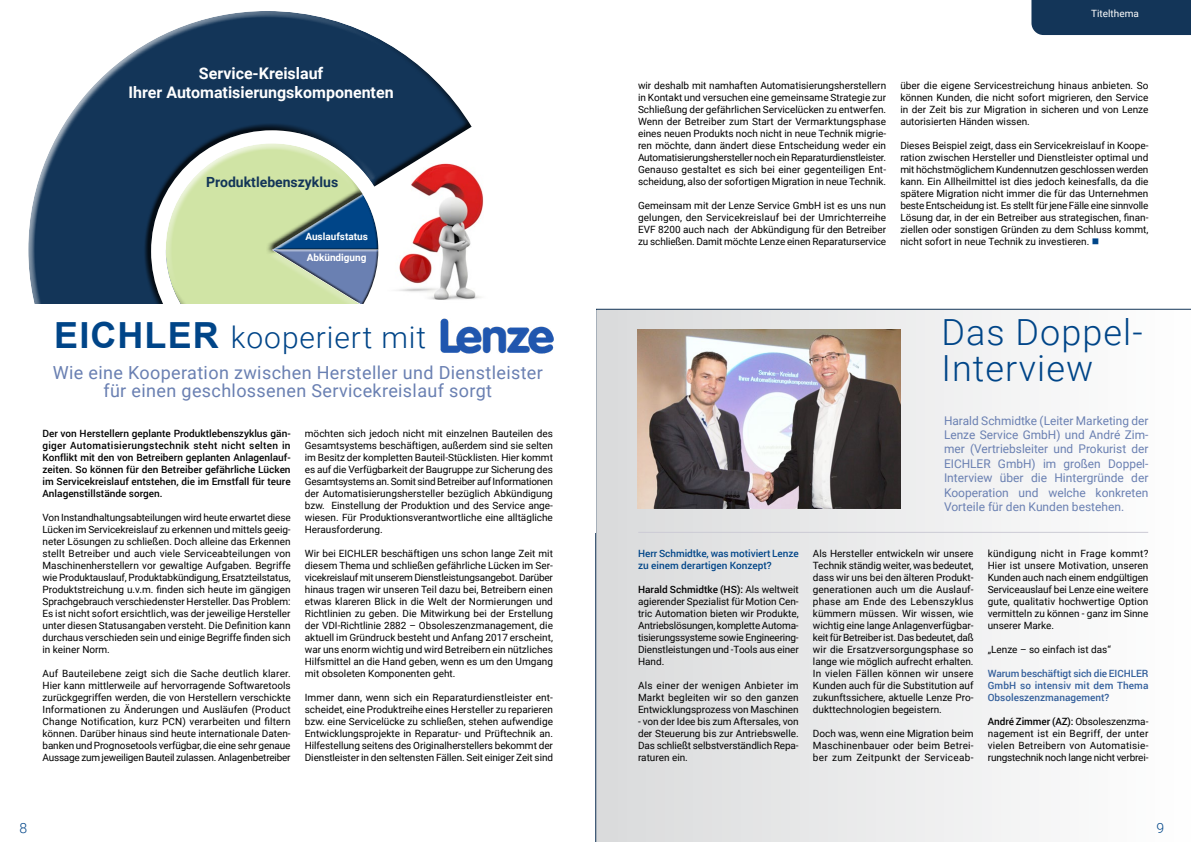
<style>
.page{position:relative;width:1191px;height:842px;background:#fff}
.page>*{position:absolute;margin:0;border:0;box-sizing:border-box;transform-origin:0 0}
.t1{font:300 36px/36px "Roboto";letter-spacing:.03em;color:#004588}
.t2{font:300 30px "Roboto";letter-spacing:.03em;color:#004588}
.t3{font:18px/18px "Roboto";letter-spacing:.02em;color:#6a80b2;text-align:center}
.t4{font:700 16px/19.2px "Roboto";color:#fff;text-align:center}
.t5{font:700 14px "Roboto";color:#133558}
.t6{font:300 14px "Roboto";color:#004588}
.t7{font:12px/14.4px "Roboto";color:#6a80b2;text-align:justify}
.t8{font:10px/12px "Roboto";color:#000;text-align:justify}
.t9{font:500 10px/12px "Roboto";color:#000;text-align:justify}
.t10{font:500 10px/12px "Roboto";color:#335f9b;text-align:justify}
.t11{font:500 10px/12px "Roboto";letter-spacing:-.005em;color:#004588}
.t12{font:700 10px/21.3px "Roboto";color:#fff}
.t13{font:10px "Roboto";color:#fff}
.s1{font-family:"Arial";font-weight:700;font-size:36px}
.s2{color:#004588}
.s3{font-weight:500}
</style>
<div class="page">
<svg style="left:595px;top:309px;width:596px;height:533px"></svg>
<hr style="left:638px;top:532px;width:510px;height:1px;background:#cccbd5">
<img style="left:478px;top:182px;width:6px;height:116px">
<div style="left:21px;top:5px;width:453px;height:441px;background:#fff;opacity:.75"></div>
<div style="left:94px;top:30px;width:384px;height:459px;background:#000;opacity:.75"></div>
<div style="left:170px;top:248px;width:211px;height:109px;background:#000;opacity:.75"></div>
<div style="left:158px;top:137px;width:210px;height:171px;background:#fff;opacity:.75"></div>
<div style="left:169px;top:177px;width:201px;height:180px;background:#000;opacity:.75"></div>
<div style="left:0;top:305px;width:595px;height:228px;background:#fff"></div>
<img style="left:440px;top:318px;width:113px;height:36px">
<img style="left:638px;top:330px;width:262px;height:179px">
<div style="left:1031px;top:0;width:160px;height:35px;background:#133558"></div>
<h3 class="t4" style="left:129px;top:63px;width:267px">Service-Kreislauf<br>Ihrer Automatisierungskomponenten</h3>
<h3 class="t5" style="left:206px;top:172px;width:133px">Produktlebenszyklus</h3>
<p class="t12" style="left:305px;top:225px;width:64px">Auslaufstatus<br>Abkündigung</p>
<h2 class="t2" style="left:54px;top:316px;width:373px"><span class="s1">EICHLER</span> kooperiert mit</h2>
<h3 class="t3" style="left:53px;top:363px;width:492px">Wie eine Kooperation zwischen Hersteller und Dienstleister für einen geschlossenen Servicekreislauf sorgt</h3>
<p class="t8" style="left:305px;top:427px;width:250px">möchten sich jedoch nicht mit einzelnen Bauteilen des Gesamtsystems beschäftigen, außerdem sind sie selten im Besitz der kompletten Bauteil-Stücklisten. Hier kommt es auf die Verfügbarkeit der Baugruppe zur Sicherung des Gesamtsystems an. Somit sind Betreiber auf Informationen der Automatisierungshersteller bezüglich Abkündigung bzw. Einstellung der Produktion und des Service ange&shy;wiesen. Für Produktionsverantwortliche eine alltägliche Herausforderung.</p>
<p class="t8" style="left:305px;top:547px;width:250px">Wir bei EICHLER beschäftigen uns schon lange Zeit mit diesem Thema und schließen gefährliche Lücken im Ser&shy;vicekreislauf mit unserem Dienstleistungsangebot. Darüber hinaus tragen wir unseren Teil dazu bei, Betreibern einen etwas klareren Blick in die Welt der Normierungen und Richtlinien zu geben. Die Mitwirkung bei der Erstellung der VDI-Richtlinie 2882 – Obsoleszenzmanagement, die aktuell im Gründruck besteht und Anfang 2017 erscheint, war uns enorm wichtig und wird Betreibern ein nützliches Hilfsmittel an die Hand geben, wenn es um den Umgang mit obsoleten Komponenten geht.</p>
<p class="t8" style="left:305px;top:691px;width:250px">Immer dann, wenn sich ein Reparaturdienstleister ent&shy;scheidet, eine Produktreihe eines Hersteller zu reparieren bzw. eine Servicelücke zu schließen, stehen aufwendige Entwicklungsprojekte in Reparatur- und Prüftechnik an.<br>Hilfestellung seitens des Originalherstellers bekommt der Dienstleister in den seltensten Fällen. Seit einiger Zeit sind</p>
<p class="t9" style="left:43px;top:427px;width:250px">Der von Herstellern geplante Produktlebenszyklus gän&shy;giger Automatisierungstechnik steht nicht selten in Konflikt mit den von Betreibern geplanten Anlagenlauf&shy;zeiten. So können für den Betreiber gefährliche Lücken im Servicekreislauf entstehen, die im Ernstfall für teure Anlagenstillstände sorgen.</p>
<p class="t8" style="left:43px;top:511px;width:250px">Von Instandhaltungsabteilungen wird heute erwartet diese Lücken im Servicekreislauf zu erkennen und mittels geeig&shy;neter Lösungen zu schließen. Doch alleine das Erkennen stellt Betreiber und auch viele Serviceabteilungen von Maschinenherstellern vor gewaltige Aufgaben. Begriffe wie Produktauslauf, Produktabkündigung, Ersatzteilstatus, Produktstreichung u.v.m. finden sich heute im gängigen Sprachgebrauch verschiedenster Hersteller. Das Problem:<br>Es ist nicht sofort ersichtlich, was der jeweilige Hersteller unter diesen Statusangaben versteht. Die Definition kann durchaus verschieden sein und einige Begriffe finden sich in keiner Norm.</p>
<p class="t8" style="left:43px;top:667px;width:250px">Auf Bauteilebene zeigt sich die Sache deutlich klarer.<br>Hier kann mittlerweile auf hervorragende Softwaretools zurückgegriffen werden, die von Herstellern verschickte Informationen zu Änderungen und Ausläufen (Product Change Notification, kurz PCN) verarbeiten und filtern können. Darüber hinaus sind heute internationale Daten&shy;banken und Prognosetools verfügbar, die eine sehr genaue Aussage zum jeweiligen Bauteil zulassen. Anlagenbetreiber</p>
<p class="t13" style="left:1091px;top:6px;width:49px">Titelthema</p>
<p class="t8" style="left:638px;top:79px;width:250px">wir deshalb mit namhaften Automatisierungsherstellern in Kontakt und versuchen eine gemeinsame Strategie zur Schließung der gefährlichen Servicelücken zu entwerfen.<br>Wenn der Betreiber zum Start der Vermarktungsphase eines neuen Produkts noch nicht in neue Technik migrie&shy;ren möchte, dann ändert diese Entscheidung weder ein Automatisierungshersteller noch ein Reparaturdienstleister.<br>Genauso gestaltet es sich bei einer gegenteiligen Ent&shy;scheidung, also der sofortigen Migration in neue Technik.</p>
<p class="t8" style="left:638px;top:199px;width:250px">Gemeinsam mit der Lenze Service GmbH ist es uns nun gelungen, den Servicekreislauf bei der Umrichterreihe EVF 8200 auch nach der Abkündigung für den Betreiber zu schließen. Damit möchte Lenze einen Reparaturservice</p>
<p class="t8" style="left:900px;top:79px;width:250px">über die eigene Servicestreichung hinaus anbieten. So können Kunden, die nicht sofort migrieren, den Service in der Zeit bis zur Migration in sicheren und von Lenze autorisierten Händen wissen.</p>
<p class="t8" style="left:900px;top:139px;width:250px">Dieses Beispiel zeigt, dass ein Servicekreislauf in Koope&shy;ration zwischen Hersteller und Dienstleister optimal und mit höchstmöglichem Kundennutzen geschlossen werden kann. Ein Allheilmittel ist dies jedoch keinesfalls, da die spätere Migration nicht immer die für das Unternehmen beste Entscheidung ist. Es stellt für jene Fälle eine sinnvolle Lösung dar, in der ein Betreiber aus strategischen, finan&shy;ziellen oder sonstigen Gründen zu dem Schluss kommt, nicht sofort in neue Technik zu investieren. <span class="s2">■</span></p>
<h1 class="t1" style="left:941px;top:313px;width:203px">Das Doppel-<br>Interview</h1>
<p class="t7" style="left:944px;top:413px;width:206px">Harald Schmidtke (Leiter Marketing der Lenze Service GmbH) und André Zim&shy;mer (Vertriebsleiter und Prokurist der EICHLER GmbH) im großen Doppel-Interview über die Hintergründe der Kooperation und welche konkreten Vorteile für den Kunden bestehen.</p>
<p class="t11" style="left:638px;top:547px;width:162px">Herr Schmidtke, was motiviert Lenze zu einem derartigen Konzept?</p>
<p class="t8" style="left:638px;top:583px;width:162px"><span class="s3">Harald Schmidtke (HS):</span> Als weltweit agierender Spezialist für Motion Cen&shy;tric Automation bieten wir Produkte, Antriebslösungen, komplette Automa&shy;tisierungssysteme sowie Engineering-Dienstleistungen und -Tools aus einer Hand.</p>
<p class="t8" style="left:638px;top:679px;width:162px">Als einer der wenigen Anbieter im Markt begleiten wir so den ganzen Entwicklungsprozess von Maschinen</p>
<p class="t8" style="left:638px;top:715px;width:162px">- von der Idee bis zum Aftersales, von der Steuerung bis zur Antriebswelle.<br>Das schließt selbstverständlich Repa&shy;raturen ein.</p>
<p class="t8" style="left:813px;top:547px;width:162px">Als Hersteller entwickeln wir unsere Technik ständig weiter, was bedeutet, dass wir uns bei den älteren Produkt&shy;generationen auch um die Auslauf&shy;phase am Ende des Lebenszyklus kümmern müssen. Wir wissen, wie wichtig eine lange Anlagenverfügbar&shy;keit für Betreiber ist. Das bedeutet, daß wir die Ersatzversorgungsphase so lange wie möglich aufrecht erhalten.<br>In vielen Fällen können wir unsere Kunden auch für die Substitution auf zukunftssichere, aktuelle Lenze Pro&shy;dukttechnologien begeistern.</p>
<p class="t8" style="left:813px;top:727px;width:162px">Doch was, wenn eine Migration beim Maschinenbauer oder beim Betrei&shy;ber zum Zeitpunkt der Serviceab-</p>
<p class="t8" style="left:987px;top:547px;width:162px">kündigung nicht in Frage kommt?<br>Hier ist unsere Motivation, unseren Kunden auch nach einem endgültigen Serviceauslauf bei Lenze eine weitere gute, qualitativ hochwertige Option vermitteln zu können - ganz im Sinne unserer Marke.</p>
<p class="t8" style="left:987px;top:643px;width:125px">„Lenze – so einfach ist das“</p>
<p class="t10" style="left:987px;top:667px;width:162px">Warum beschäftigt sich die EICHLER GmbH so intensiv mit dem Thema Obsoleszenzmanagement?</p>
<p class="t8" style="left:987px;top:715px;width:162px"><span class="s3">André Zimmer (AZ):</span> Obsoleszenzma&shy;nagement ist ein Begriff, der unter vielen Betreibern von Automatisie&shy;rungstechnik noch lange nicht verbrei-</p>
<h3 class="t6" style="left:20px;top:818px;width:9px">8</h3>
<h3 class="t6" style="left:1156px;top:818px;width:9px">9</h3>
</div>
